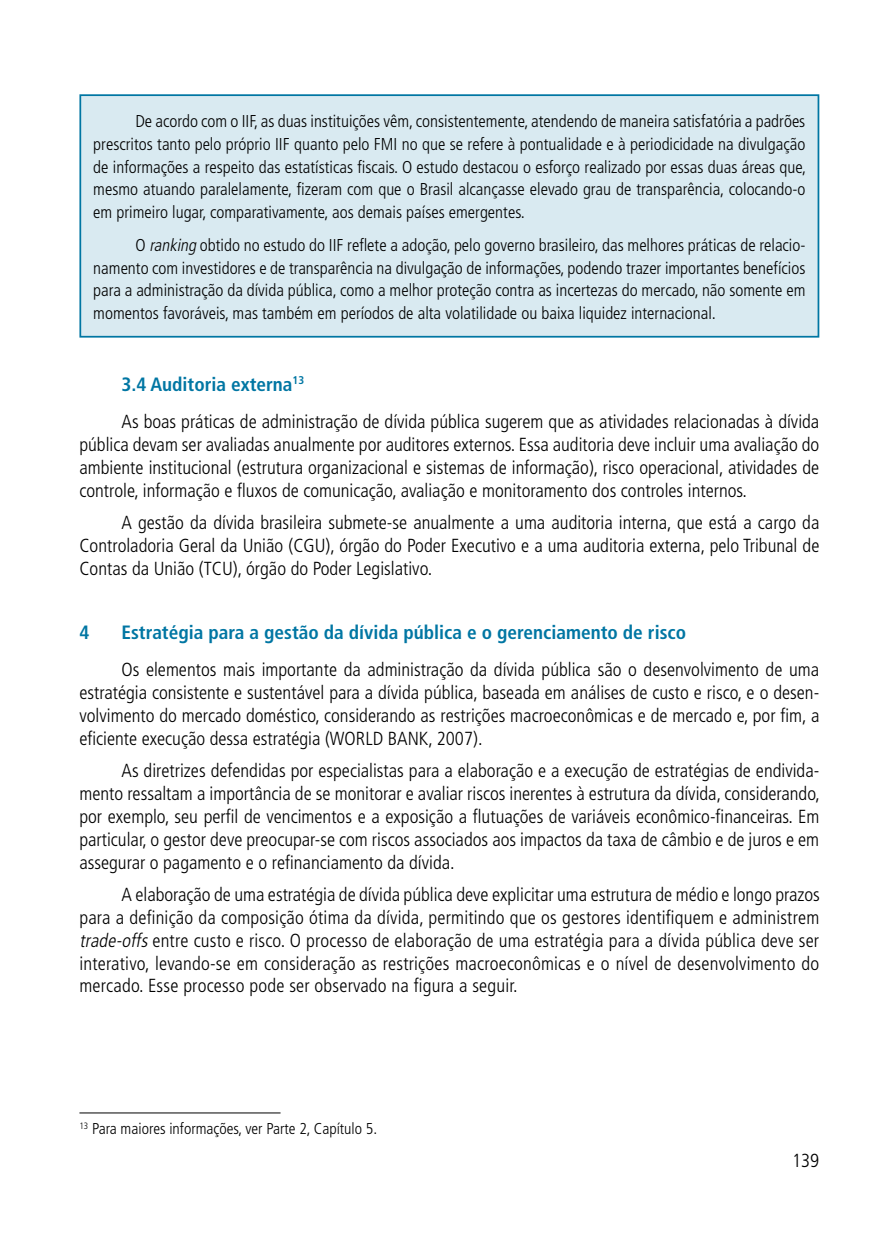
<style>
.page{position:relative;width:874px;height:1241px;background:#fff}
.page>*{position:absolute;margin:0;border:0;box-sizing:border-box;transform-origin:0 0}
.t1{font:700 condensed 19.25px "Frutiger";color:#0076a3}
.t2{font:300 condensed 18.9px/22.8px "Frutiger";color:#000;text-align:justify}
.t3{font:300 condensed 17.15px/22.8px "Frutiger";color:#000;text-align:justify}
.t4{font:300 condensed 15.75px "Frutiger";color:#000}
.s1{font-style:italic}
</style>
<div class="page">
<div style="left:79px;top:94px;width:739px;height:243px;background:#d9eaf1;border:2px solid #0076a3"></div>
<hr style="left:79px;top:1112px;width:201px;height:1px;background:#000">
<p class="t3" style="left:93px;top:110px;width:714px;text-indent:42px">De acordo com o IIF, as duas instituições vêm, consistentemente, atendendo de maneira satisfatória a padrões prescritos tanto pelo próprio IIF quanto pelo FMI no que se refere à pontualidade e à periodicidade na divulgação de informações a respeito das estatísticas fiscais. O estudo destacou o esforço realizado por essas duas áreas que, mesmo atuando paralelamente, fizeram com que o Brasil alcançasse elevado grau de transparência, colocando-o em primeiro lugar, comparativamente, aos demais países emergentes.</p>
<p class="t3" style="left:93px;top:234px;width:713px;text-indent:42px">O <span class="s1">ranking</span> obtido no estudo do IIF reflete a adoção, pelo governo brasileiro, das melhores práticas de relacio&shy;namento com investidores e de transparência na divulgação de informações, podendo trazer importantes benefícios para a administração da dívida pública, como a melhor proteção contra as incertezas do mercado, não somente em momentos favoráveis, mas também em períodos de alta volatilidade ou baixa liquidez internacional.</p>
<p class="t1" style="left:121px;top:372px;width:184px">3.4 Auditoria externa<sup>13</sup></p>
<p class="t2" style="left:79px;top:410px;width:741px;text-indent:42px">As boas práticas de administração de dívida pública sugerem que as atividades relacionadas à dívida pública devam ser avaliadas anualmente por auditores externos. Essa auditoria deve incluir uma avaliação do ambiente institucional (estrutura organizacional e sistemas de informação), risco operacional, atividades de controle, informação e fluxos de comunicação, avaliação e monitoramento dos controles internos.</p>
<p class="t2" style="left:79px;top:511px;width:741px;text-indent:42px">A gestão da dívida brasileira submete-se anualmente a uma auditoria interna, que está a cargo da Controladoria Geral da União (CGU), órgão do Poder Executivo e a uma auditoria externa, pelo Tribunal de Contas da União (TCU), órgão do Poder Legislativo.</p>
<p class="t1" style="left:79px;top:620px;width:12px">4</p>
<p class="t1" style="left:121px;top:620px;width:566px">Estratégia para a gestão da dívida pública e o gerenciamento de risco</p>
<p class="t2" style="left:79px;top:658px;width:741px;text-indent:42px">Os elementos mais importante da administração da dívida pública são o desenvolvimento de uma estratégia consistente e sustentável para a dívida pública, baseada em análises de custo e risco, e o desen&shy;volvimento do mercado doméstico, considerando as restrições macroeconômicas e de mercado e, por fim, a eficiente execução dessa estratégia (WORLD BANK, 2007).</p>
<p class="t2" style="left:79px;top:759px;width:741px;text-indent:42px">As diretrizes defendidas por especialistas para a elaboração e a execução de estratégias de endivida&shy;mento ressaltam a importância de se monitorar e avaliar riscos inerentes à estrutura da dívida, considerando, por exemplo, seu perfil de vencimentos e a exposição a flutuações de variáveis econômico-financeiras. Em particular, o gestor deve preocupar-se com riscos associados aos impactos da taxa de câmbio e de juros e em assegurar o pagamento e o refinanciamento da dívida.</p>
<p class="t2" style="left:79px;top:883px;width:741px;text-indent:42px">A elaboração de uma estratégia de dívida pública deve explicitar uma estrutura de médio e longo prazos para a definição da composição ótima da dívida, permitindo que os gestores identifiquem e administrem <span class="s1">trade-offs</span> entre custo e risco. O processo de elaboração de uma estratégia para a dívida pública deve ser interativo, levando-se em consideração as restrições macroeconômicas e o nível de desenvolvimento do mercado. Esse processo pode ser observado na figura a seguir.</p>
<p class="t4" style="left:79px;top:1119px;width:299px"><sup>13</sup> Para maiores informações, ver Parte 2, Capítulo 5.</p>
<p class="t2" style="left:791px;top:1149px;width:29px">139</p>
</div>
